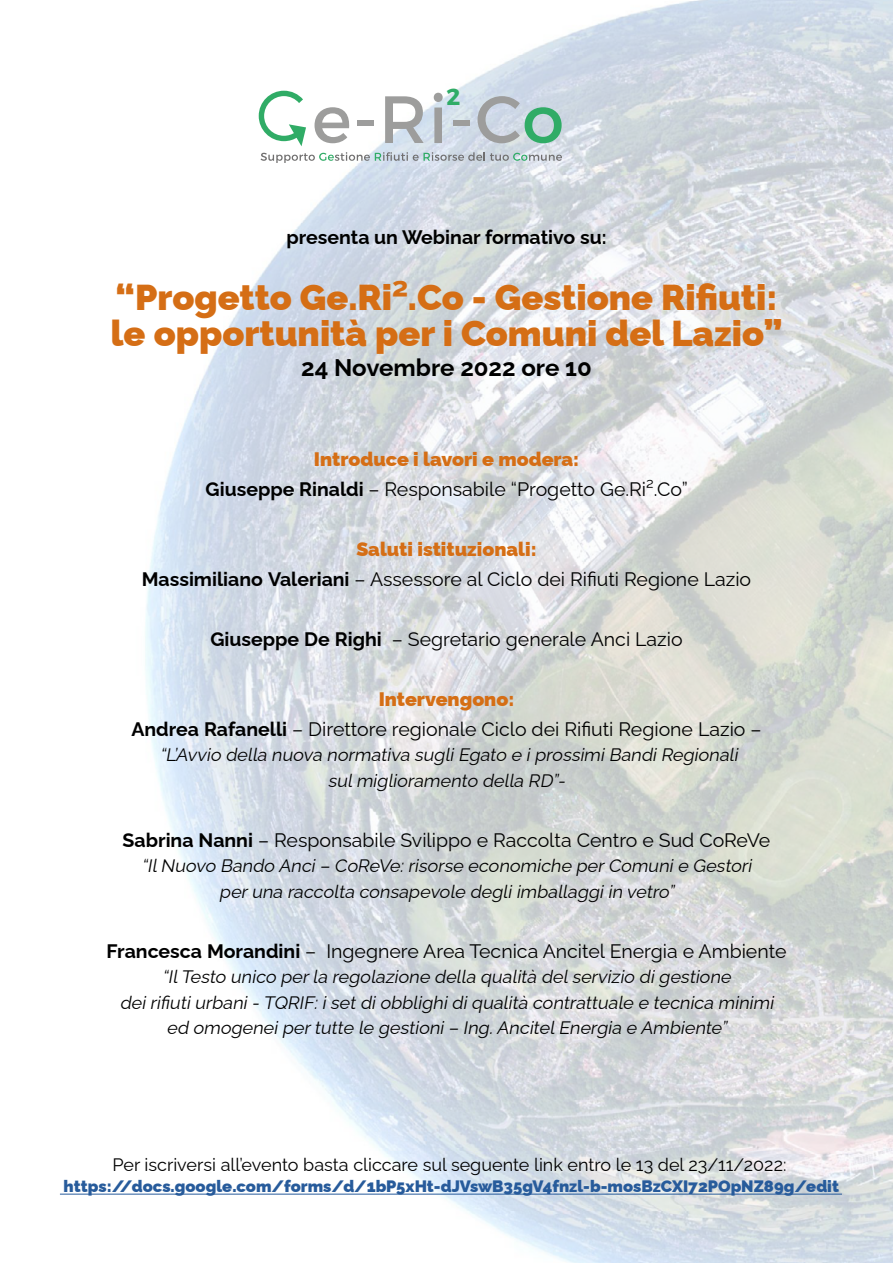
<style>
.page{position:relative;width:893px;height:1263px;background:#fff}
.page>*{position:absolute;margin:0;border:0;box-sizing:border-box;transform-origin:0 0}
.t1{font:900 36px/36px "Raleway";color:#d56e15}
.t2{font:700 24px "Raleway";color:#000}
.t3{font:700 23.25px "Montserrat";color:#2fac67}
.t4{font:19.5px/30px "Raleway";color:#000;text-align:center}
.t5{font:700 19.5px "Raleway";color:#000}
.t6{font:italic 18px/25.5px "Raleway";color:#000;text-align:center}
.t7{font:18px "Raleway";color:#000}
.t8{font:900 16.5px "Raleway";color:#275b9b}
.s1{font-weight:900;color:#d56e15}
.s2{font-weight:700}
</style>
<div class="page">
<img style="left:60px;top:0;width:833px;height:1263px">
<svg style="left:315px;top:107px;width:35px;height:36px"></svg>
<div style="left:357px;top:120px;width:16px;height:5px;background:#9d9d9c"></div>
<svg style="left:385px;top:96px;width:39px;height:47px"></svg>
<svg style="left:434px;top:93px;width:9px;height:50px"></svg>
<div style="left:453px;top:120px;width:17px;height:5px;background:#9d9d9c"></div>
<svg style="left:478px;top:96px;width:84px;height:47px;background:#aac6c1"></svg>
<svg style="left:261px;top:152px;width:301px;height:11px"></svg>
<svg style="left:259px;top:88px;width:50px;height:58px"></svg>
<hr style="left:60px;top:1194px;width:782px;height:1px;background:#275b9b">
<p class="t3" style="left:446px;top:82px;width:15px">2</p>
<p class="t5" style="left:286px;top:221px;width:322px">presenta un Webinar formativo su:</p>
<h1 class="t1" style="left:111px;top:275px;width:673px">“Progetto Ge.Ri².Co - Gestione Rifiuti: le opportunità per i Comuni del Lazio”</h1>
<p class="t2" style="left:301px;top:348px;width:292px">24 Novembre 2022 ore 10</p>
<p class="t4" style="left:206px;top:442px;width:484px"><span class="s1">Introduce i lavori e modera:<br></span><span class="s2">Giuseppe Rinaldi</span> – Responsabile “Progetto Ge.Ri².Co”</p>
<p class="t4" style="left:142px;top:532px;width:611px"><span class="s1">Saluti istituzionali:<br></span><span class="s2">Massimiliano Valeriani</span> – Assessore al Ciclo dei Rifiuti Regione Lazio</p>
<p class="t4" style="left:210px;top:622px;width:474px"><span class="s2">Giuseppe De Righi</span> – Segretario generale Anci Lazio</p>
<p class="t4" style="left:131px;top:682px;width:632px"><span class="s1">Intervengono:<br></span><span class="s2">Andrea Rafanelli</span> – Direttore regionale Ciclo dei Rifiuti Regione Lazio –</p>
<p class="t6" style="left:160px;top:740px;width:583px">“L’Avvio della nuova normativa sugliEgato e iprossimiBandiRegionali sulmiglioramento della RD”-</p>
<p class="t4" style="left:123px;top:823px;width:649px"><span class="s2">Sabrina Nanni</span> – Responsabile Svilippo e Raccolta Centro e Sud CoReVe</p>
<p class="t6" style="left:142px;top:851px;width:616px">“IlNuovo Bando Anci– CoReVe:risorse economiche perComunie Gestori peruna raccolta consapevole degliimballaggiin vetro”</p>
<p class="t4" style="left:107px;top:934px;width:681px"><span class="s2">Francesca Morandini</span> – Ingegnere Area Tecnica Ancitel Energia e Ambiente</p>
<p class="t6" style="left:120px;top:962px;width:659px">“IlTesto unico perla regolazione della qualità delservizio digestione deirifiutiurbani-TQRIF:isetdiobblighidiqualità contrattuale e tecnica minimi ed omogeneipertutte le gestioni– Ing.AncitelEnergia e Ambiente”</p>
<p class="t7" style="left:112px;top:1151px;width:675px">Per iscriversi all’evento basta cliccare sul seguente link entro le 13 del 23/11/2022:</p>
<p class="t8" style="left:64px;top:1173px;width:777px">https://docs.google.com/forms/d/1bP5xHt-dJVswB35gV4fnzl-b-mosBzCXI72POpNZ89g/edit</p>
</div>
